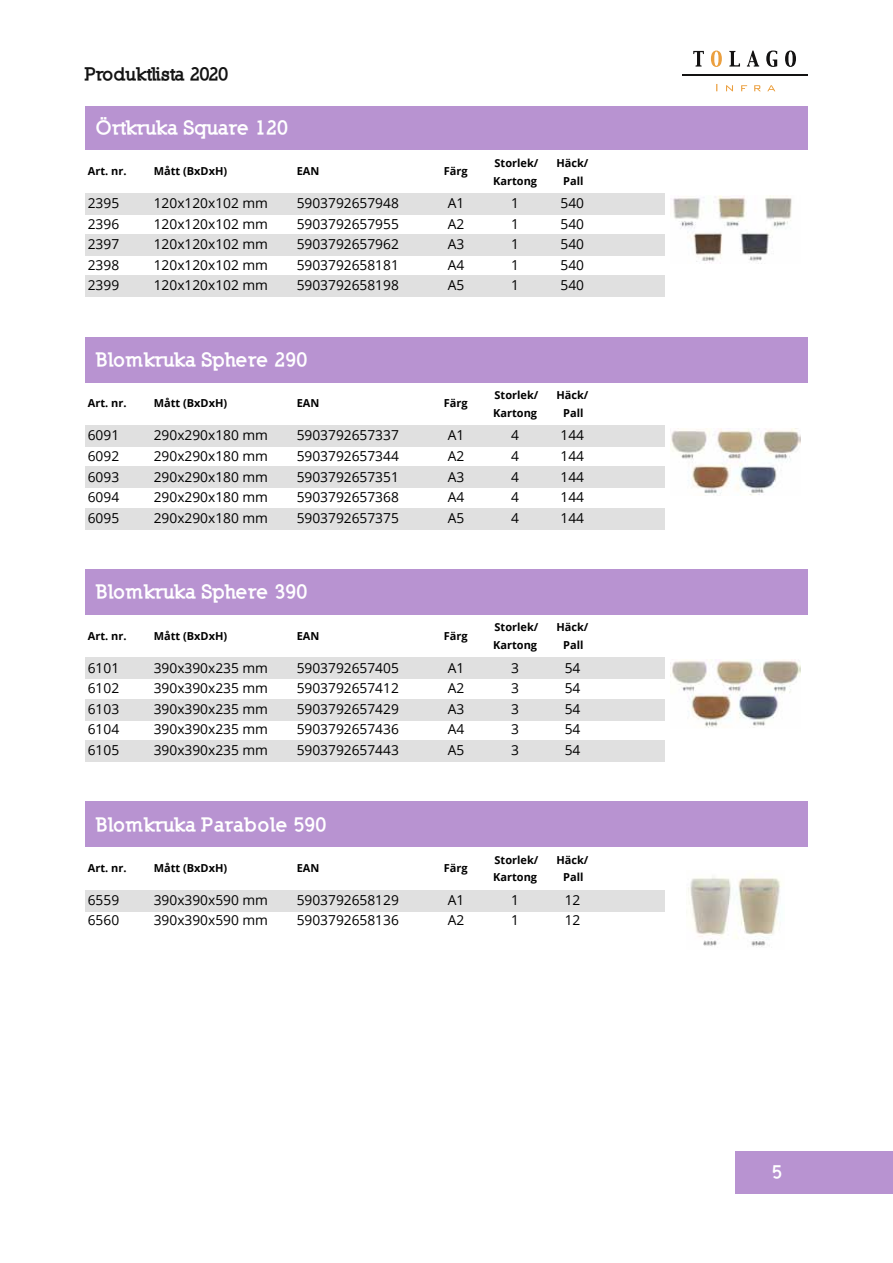
<style>
.page{position:relative;width:893px;height:1263px;background:#fff}
.page>*{position:absolute;margin:0;border:0;box-sizing:border-box;transform-origin:0 0}
.t1{font:900 19.2px "Nilland";letter-spacing:-.01em;color:#fff}
.t2{font:900 18px "Nilland";letter-spacing:-.025em;color:#131313}
.t3{font:900 18px "Nilland";color:#fff}
.t4{font:13.8px "Open Sans";color:#000}
.t5{font:700 10.95px/17.9px "Open Sans";color:#000}
</style>
<div class="page">
<div style="left:736px;top:1151px;width:157px;height:42px;background:#b893d1"></div>
<svg style="left:693px;top:51px;width:11px;height:16px"></svg>
<svg style="left:711px;top:51px;width:11px;height:16px"></svg>
<svg style="left:729px;top:51px;width:67px;height:16px"></svg>
<svg style="left:716px;top:84px;width:59px;height:7px"></svg>
<hr style="left:682px;top:75px;width:126px;height:1px;background:#131212">
<div style="left:85px;top:106px;width:723px;height:44px;background:#b893d1"></div>
<div style="left:85px;top:193px;width:580px;height:22px;background:#e0e0e0"></div>
<div style="left:85px;top:234px;width:580px;height:22px;background:#e0e0e0"></div>
<div style="left:85px;top:275px;width:580px;height:22px;background:#e0e0e0"></div>
<div style="left:85px;top:337px;width:723px;height:46px;background:#b893d1"></div>
<div style="left:85px;top:425px;width:580px;height:22px;background:#e0e0e0"></div>
<div style="left:85px;top:466px;width:580px;height:22px;background:#e0e0e0"></div>
<div style="left:85px;top:508px;width:580px;height:22px;background:#e0e0e0"></div>
<div style="left:85px;top:569px;width:723px;height:46px;background:#b893d1"></div>
<div style="left:85px;top:657px;width:580px;height:22px;background:#e0e0e0"></div>
<div style="left:85px;top:699px;width:580px;height:22px;background:#e0e0e0"></div>
<div style="left:85px;top:740px;width:580px;height:22px;background:#e0e0e0"></div>
<div style="left:85px;top:802px;width:723px;height:45px;background:#b893d1"></div>
<div style="left:85px;top:890px;width:580px;height:22px;background:#e0e0e0"></div>
<img style="left:673px;top:195px;width:119px;height:69px">
<img style="left:670px;top:428px;width:131px;height:68px">
<img style="left:670px;top:659px;width:131px;height:69px">
<img style="left:688px;top:876px;width:93px;height:71px">
<h2 class="t2" style="left:85px;top:62px;width:146px">Produktlista 2020</h2>
<h1 class="t1" style="left:96px;top:115px;width:194px">Örtkruka Square 120</h1>
<p class="t5" style="left:88px;top:162px;width:40px">Art. nr.</p>
<p class="t5" style="left:154px;top:162px;width:75px">Mått (BxDxH)</p>
<p class="t5" style="left:297px;top:162px;width:24px">EAN</p>
<p class="t5" style="left:444px;top:162px;width:25px">Färg</p>
<p class="t5" style="left:493px;top:154px;width:47px">Storlek/<br>Kartong</p>
<p class="t5" style="left:556px;top:154px;width:34px;text-align:center">Häck/<br>Pall</p>
<p class="t4" style="left:88px;top:194px;width:33px">2395</p>
<p class="t4" style="left:154px;top:194px;width:116px">120x120x102 mm</p>
<p class="t4" style="left:297px;top:194px;width:104px">5903792657948</p>
<p class="t4" style="left:448px;top:194px;width:18px">A1</p>
<p class="t4" style="left:511px;top:194px;width:9px">1</p>
<p class="t4" style="left:561px;top:194px;width:25px">540</p>
<p class="t4" style="left:88px;top:214px;width:33px">2396</p>
<p class="t4" style="left:154px;top:214px;width:116px">120x120x102 mm</p>
<p class="t4" style="left:297px;top:214px;width:104px">5903792657955</p>
<p class="t4" style="left:448px;top:214px;width:18px">A2</p>
<p class="t4" style="left:511px;top:214px;width:9px">1</p>
<p class="t4" style="left:561px;top:214px;width:25px">540</p>
<p class="t4" style="left:88px;top:235px;width:33px">2397</p>
<p class="t4" style="left:154px;top:235px;width:116px">120x120x102 mm</p>
<p class="t4" style="left:297px;top:235px;width:104px">5903792657962</p>
<p class="t4" style="left:448px;top:235px;width:18px">A3</p>
<p class="t4" style="left:511px;top:235px;width:9px">1</p>
<p class="t4" style="left:561px;top:235px;width:25px">540</p>
<p class="t4" style="left:88px;top:255px;width:33px">2398</p>
<p class="t4" style="left:154px;top:255px;width:116px">120x120x102 mm</p>
<p class="t4" style="left:297px;top:255px;width:104px">5903792658181</p>
<p class="t4" style="left:448px;top:255px;width:18px">A4</p>
<p class="t4" style="left:511px;top:255px;width:9px">1</p>
<p class="t4" style="left:561px;top:255px;width:25px">540</p>
<p class="t4" style="left:88px;top:276px;width:33px">2399</p>
<p class="t4" style="left:154px;top:276px;width:116px">120x120x102 mm</p>
<p class="t4" style="left:297px;top:276px;width:104px">5903792658198</p>
<p class="t4" style="left:448px;top:276px;width:18px">A5</p>
<p class="t4" style="left:511px;top:276px;width:9px">1</p>
<p class="t4" style="left:561px;top:276px;width:25px">540</p>
<h1 class="t1" style="left:96px;top:347px;width:213px">Blomkruka Sphere 290</h1>
<p class="t5" style="left:88px;top:394px;width:40px">Art. nr.</p>
<p class="t5" style="left:154px;top:394px;width:75px">Mått (BxDxH)</p>
<p class="t5" style="left:297px;top:394px;width:24px">EAN</p>
<p class="t5" style="left:444px;top:394px;width:25px">Färg</p>
<p class="t5" style="left:493px;top:386px;width:47px">Storlek/<br>Kartong</p>
<p class="t5" style="left:556px;top:386px;width:34px;text-align:center">Häck/<br>Pall</p>
<p class="t4" style="left:88px;top:426px;width:33px">6091</p>
<p class="t4" style="left:154px;top:426px;width:116px">290x290x180 mm</p>
<p class="t4" style="left:297px;top:426px;width:104px">5903792657337</p>
<p class="t4" style="left:448px;top:426px;width:18px">A1</p>
<p class="t4" style="left:511px;top:426px;width:9px">4</p>
<p class="t4" style="left:561px;top:426px;width:25px">144</p>
<p class="t4" style="left:88px;top:446px;width:33px">6092</p>
<p class="t4" style="left:154px;top:446px;width:116px">290x290x180 mm</p>
<p class="t4" style="left:297px;top:446px;width:104px">5903792657344</p>
<p class="t4" style="left:448px;top:446px;width:18px">A2</p>
<p class="t4" style="left:511px;top:446px;width:9px">4</p>
<p class="t4" style="left:561px;top:446px;width:25px">144</p>
<p class="t4" style="left:88px;top:467px;width:33px">6093</p>
<p class="t4" style="left:154px;top:467px;width:116px">290x290x180 mm</p>
<p class="t4" style="left:297px;top:467px;width:104px">5903792657351</p>
<p class="t4" style="left:448px;top:467px;width:18px">A3</p>
<p class="t4" style="left:511px;top:467px;width:9px">4</p>
<p class="t4" style="left:561px;top:467px;width:25px">144</p>
<p class="t4" style="left:88px;top:488px;width:33px">6094</p>
<p class="t4" style="left:154px;top:488px;width:116px">290x290x180 mm</p>
<p class="t4" style="left:297px;top:488px;width:104px">5903792657368</p>
<p class="t4" style="left:448px;top:488px;width:18px">A4</p>
<p class="t4" style="left:511px;top:488px;width:9px">4</p>
<p class="t4" style="left:561px;top:488px;width:25px">144</p>
<p class="t4" style="left:88px;top:508px;width:33px">6095</p>
<p class="t4" style="left:154px;top:508px;width:116px">290x290x180 mm</p>
<p class="t4" style="left:297px;top:508px;width:104px">5903792657375</p>
<p class="t4" style="left:448px;top:508px;width:18px">A5</p>
<p class="t4" style="left:511px;top:508px;width:9px">4</p>
<p class="t4" style="left:561px;top:508px;width:25px">144</p>
<h1 class="t1" style="left:96px;top:580px;width:213px">Blomkruka Sphere 390</h1>
<p class="t5" style="left:88px;top:626px;width:40px">Art. nr.</p>
<p class="t5" style="left:154px;top:626px;width:75px">Mått (BxDxH)</p>
<p class="t5" style="left:297px;top:626px;width:24px">EAN</p>
<p class="t5" style="left:444px;top:626px;width:25px">Färg</p>
<p class="t5" style="left:493px;top:618px;width:47px">Storlek/<br>Kartong</p>
<p class="t5" style="left:556px;top:618px;width:34px;text-align:center">Häck/<br>Pall</p>
<p class="t4" style="left:88px;top:658px;width:33px">6101</p>
<p class="t4" style="left:154px;top:658px;width:116px">390x390x235 mm</p>
<p class="t4" style="left:297px;top:658px;width:104px">5903792657405</p>
<p class="t4" style="left:448px;top:658px;width:18px">A1</p>
<p class="t4" style="left:511px;top:658px;width:9px">3</p>
<p class="t4" style="left:565px;top:658px;width:17px">54</p>
<p class="t4" style="left:88px;top:679px;width:33px">6102</p>
<p class="t4" style="left:154px;top:679px;width:116px">390x390x235 mm</p>
<p class="t4" style="left:297px;top:679px;width:104px">5903792657412</p>
<p class="t4" style="left:448px;top:679px;width:18px">A2</p>
<p class="t4" style="left:511px;top:679px;width:9px">3</p>
<p class="t4" style="left:565px;top:679px;width:17px">54</p>
<p class="t4" style="left:88px;top:699px;width:33px">6103</p>
<p class="t4" style="left:154px;top:699px;width:116px">390x390x235 mm</p>
<p class="t4" style="left:297px;top:699px;width:104px">5903792657429</p>
<p class="t4" style="left:448px;top:699px;width:18px">A3</p>
<p class="t4" style="left:511px;top:699px;width:9px">3</p>
<p class="t4" style="left:565px;top:699px;width:17px">54</p>
<p class="t4" style="left:88px;top:720px;width:33px">6104</p>
<p class="t4" style="left:154px;top:720px;width:116px">390x390x235 mm</p>
<p class="t4" style="left:297px;top:720px;width:104px">5903792657436</p>
<p class="t4" style="left:448px;top:720px;width:18px">A4</p>
<p class="t4" style="left:511px;top:720px;width:9px">3</p>
<p class="t4" style="left:565px;top:720px;width:17px">54</p>
<p class="t4" style="left:88px;top:740px;width:33px">6105</p>
<p class="t4" style="left:154px;top:740px;width:116px">390x390x235 mm</p>
<p class="t4" style="left:297px;top:740px;width:104px">5903792657443</p>
<p class="t4" style="left:448px;top:740px;width:18px">A5</p>
<p class="t4" style="left:511px;top:740px;width:9px">3</p>
<p class="t4" style="left:565px;top:740px;width:17px">54</p>
<h1 class="t1" style="left:96px;top:812px;width:233px">Blomkruka Parabole 590</h1>
<p class="t5" style="left:88px;top:859px;width:40px">Art. nr.</p>
<p class="t5" style="left:154px;top:859px;width:75px">Mått (BxDxH)</p>
<p class="t5" style="left:297px;top:859px;width:24px">EAN</p>
<p class="t5" style="left:444px;top:859px;width:25px">Färg</p>
<p class="t5" style="left:493px;top:850px;width:47px">Storlek/<br>Kartong</p>
<p class="t5" style="left:556px;top:850px;width:34px;text-align:center">Häck/<br>Pall</p>
<p class="t4" style="left:88px;top:890px;width:33px">6559</p>
<p class="t4" style="left:154px;top:890px;width:116px">390x390x590 mm</p>
<p class="t4" style="left:297px;top:890px;width:104px">5903792658129</p>
<p class="t4" style="left:448px;top:890px;width:18px">A1</p>
<p class="t4" style="left:511px;top:890px;width:9px">1</p>
<p class="t4" style="left:565px;top:890px;width:17px">12</p>
<p class="t4" style="left:88px;top:911px;width:33px">6560</p>
<p class="t4" style="left:154px;top:911px;width:116px">390x390x590 mm</p>
<p class="t4" style="left:297px;top:911px;width:104px">5903792658136</p>
<p class="t4" style="left:448px;top:911px;width:18px">A2</p>
<p class="t4" style="left:511px;top:911px;width:9px">1</p>
<p class="t4" style="left:565px;top:911px;width:17px">12</p>
<h2 class="t3" style="left:772px;top:1160px;width:12px">5</h2>
</div>
